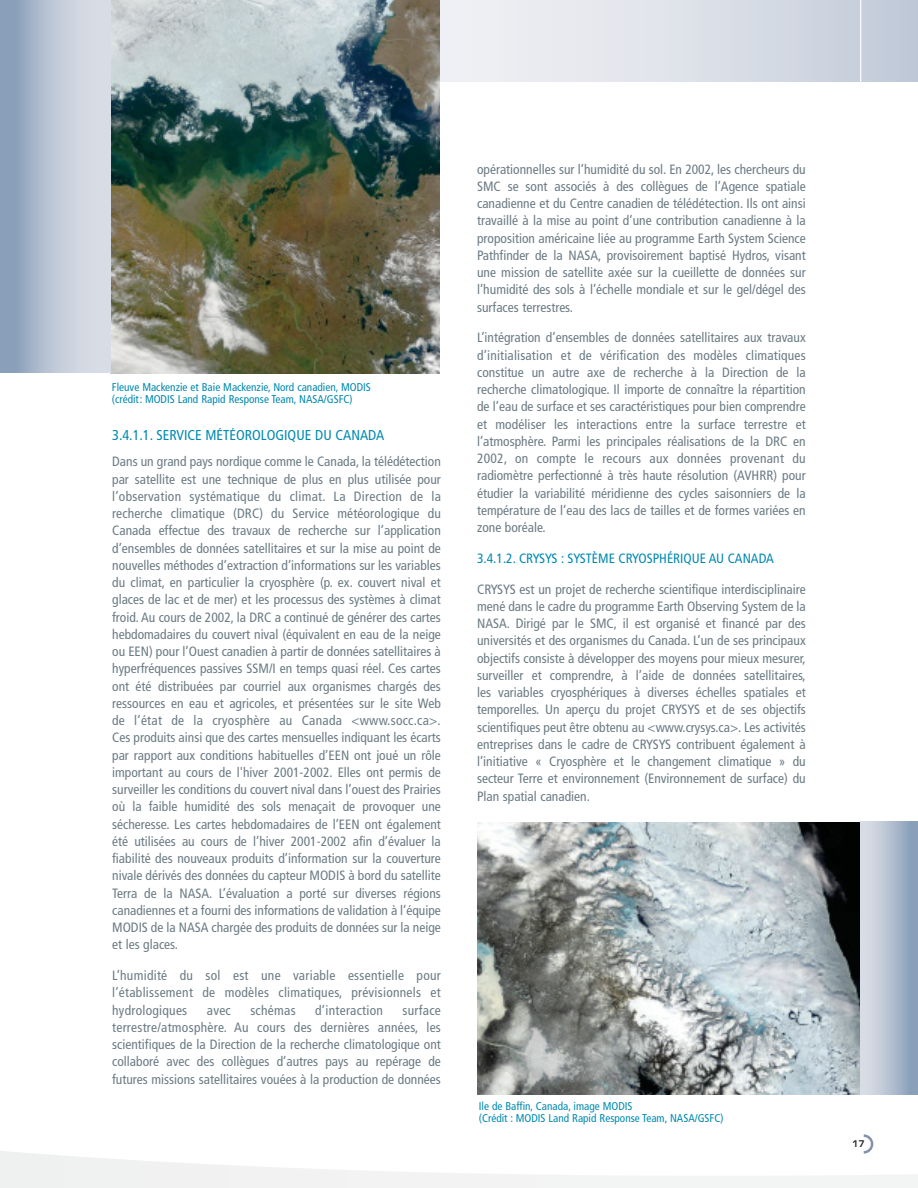
<style>
.page{position:relative;width:918px;height:1188px;background:#fff}
.page>*{position:absolute;margin:0;border:0;box-sizing:border-box;transform-origin:0 0}
.t1{font:condensed 14.25px "Frutiger";color:#0089af}
.t2{font:condensed 13.5px/17.2px "Frutiger";color:#6b7b84;text-align:justify}
.t3{font:condensed 13.5px "Frutiger";color:#0089af}
.t4{font:condensed 13.5px "Frutiger";letter-spacing:.02em;color:#6b7b84}
.t5{font:condensed 11.25px/12px "Frutiger";color:#0089af}
.t6{font:600 9px "Eurostile";color:#231f20}
</style>
<div class="page">
<svg style="left:0;top:1134px;width:918px;height:54px"></svg>
<svg style="left:864px;top:1134px;width:9px;height:20px"></svg>
<img style="left:477px;top:822px;width:384px;height:273px">
<div style="left:861px;top:822px;width:57px;height:273px;background:linear-gradient(to right,#e2e5eb,#849ab6)"></div>
<svg style="left:440px;top:0;width:478px;height:81px;background:#dce0e8"></svg>
<hr style="left:860px;top:0;width:1px;height:81px;background:#fff">
<img style="left:111px;top:0;width:329px;height:374px">
<div style="left:0;top:0;width:111px;height:373px;background:linear-gradient(to right,#879db8,#e9eaef)"></div>
<p class="t5" style="left:112px;top:382px;width:261px">Fleuve Mackenzie et Baie Mackenzie, Nord canadien, MODIS (crédit: MODIS Land Rapid Response Team, NASA/GSFC)</p>
<p class="t1" style="left:112px;top:429px;width:274px">3.4.1.1. SERVICE MÉTÉOROLOGIQUE DU CANADA</p>
<p class="t2" style="left:112px;top:454px;width:330px">Dans un grand pays nordique comme le Canada, la télédétection par satellite est une technique de plus en plus utilisée pour l’observation systématique du climat. La Direction de la recherche climatique (DRC) du Service météorologique du Canada effectue des travaux de recherche sur l’application d’ensembles de données satellitaires et sur la mise au point de nouvelles méthodes d’extraction d’informations sur les variables du climat, en particulier la cryosphère (p. ex. couvert nival et glaces de lac et de mer) et les processus des systèmes à climat froid. Au cours de 2002, la DRC a continué de générer des cartes hebdomadaires du couvert nival (équivalent en eau de la neige ou EEN) pour l’Ouest canadien à partir de données satellitaires à hyperfréquences passives SSM/I en temps quasi réel. Ces cartes ont été distribuées par courriel aux organismes chargés des ressources en eau et agricoles, et présentées sur le site Web de l’état de la cryosphère au Canada &lt;www.socc.ca&gt;.<br>Ces produits ainsi que des cartes mensuelles indiquant les écarts par rapport aux conditions habituelles d’EEN ont joué un rôle important au cours de l'hiver 2001-2002. Elles ont permis de surveiller les conditions du couvert nival dans l’ouest des Prairies où la faible humidité des sols menaçait de provoquer une sécheresse. Les cartes hebdomadaires de l’EEN ont également été utilisées au cours de l’hiver 2001-2002 afin d’évaluer la fiabilité des nouveaux produits d’information sur la couverture nivale dérivés des données du capteur MODIS à bord du satellite Terra de la NASA. L’évaluation a porté sur diverses régions canadiennes et a fourni des informations de validation à l’équipe MODIS de la NASA chargée des produits de données sur la neige et les glaces.</p>
<p class="t2" style="left:112px;top:968px;width:330px">L’humidité du sol est une variable essentielle pour l’établissement de modèles climatiques, prévisionnels et hydrologiques</p>
<p class="t2" style="left:112px;top:1002px;width:330px;text-indent:290px">surface terrestre/atmosphère. Au cours des dernières années, les scientifiques de la Direction de la recherche climatologique ont collaboré avec des collègues d’autres pays au repérage de futures missions satellitaires vouées à la production de données</p>
<p class="t2" style="left:207px;top:1002px;width:26px">avec</p>
<p class="t4" style="left:250px;top:1005px;width:47px">schémas</p>
<p class="t4" style="left:315px;top:1005px;width:69px">d’interaction</p>
<p class="t2" style="left:477px;top:161px;width:330px">opérationnelles sur l’humidité du sol. En 2002, les chercheurs du SMC se sont associés à des collègues de l’Agence spatiale canadienne et du Centre canadien de télédétection. Ils ont ainsi travaillé à la mise au point d’une contribution canadienne à la proposition américaine liée au programme Earth System Science Pathfinder de la NASA, provisoirement baptisé Hydros, visant une mission de satellite axée sur la cueillette de données sur l’humidité des sols à l’échelle mondiale et sur le gel/dégel des surfaces terrestres.</p>
<p class="t2" style="left:477px;top:330px;width:330px">L’intégration d’ensembles de données satellitaires aux travaux d’initialisation et de vérification des modèles climatiques constitue un autre axe de recherche à la Direction de la recherche climatologique. Il importe de connaître la répartition de l’eau de surface et ses caractéristiques pour bien comprendre et modéliser les interactions entre la surface terrestre et l’atmosphère. Parmi les principales réalisations de la DRC en 2002, on compte le recours aux données provenant du radiomètre perfectionné à très haute résolution (AVHRR) pour étudier la variabilité méridienne des cycles saisonniers de la température de l’eau des lacs de tailles et de formes variées en zone boréale.</p>
<p class="t3" style="left:477px;top:553px;width:298px">3.4.1.2. CRYSYS : SYSTÈME CRYOSPHÉRIQUE AU CANADA</p>
<p class="t2" style="left:477px;top:581px;width:330px">CRYSYS est un projet de recherche scientifique interdisciplinaire mené dans le cadre du programme Earth Observing System de la NASA. Dirigé par le SMC, il est organisé et financé par des universités et des organismes du Canada. L’un de ses principaux objectifs consiste à développer des moyens pour mieux mesurer, surveiller et comprendre, à l’aide de données satellitaires, les variables cryosphériques à diverses échelles spatiales et temporelles. Un aperçu du projet CRYSYS et de ses objectifs scientifiques peut être obtenu au &lt;www.crysys.ca&gt;. Les activités entreprises dans le cadre de CRYSYS contribuent également à l’initiative « Cryosphère et le changement climatique » du secteur Terre et environnement (Environnement de surface) du Plan spatial canadien.</p>
<p class="t5" style="left:479px;top:1101px;width:246px">Ile de Baffin, Canada, image MODIS<br>(Crédit : MODIS Land Rapid Response Team, NASA/GSFC)</p>
<p class="t6" style="left:852px;top:1141px;width:14px">17</p>
</div>
